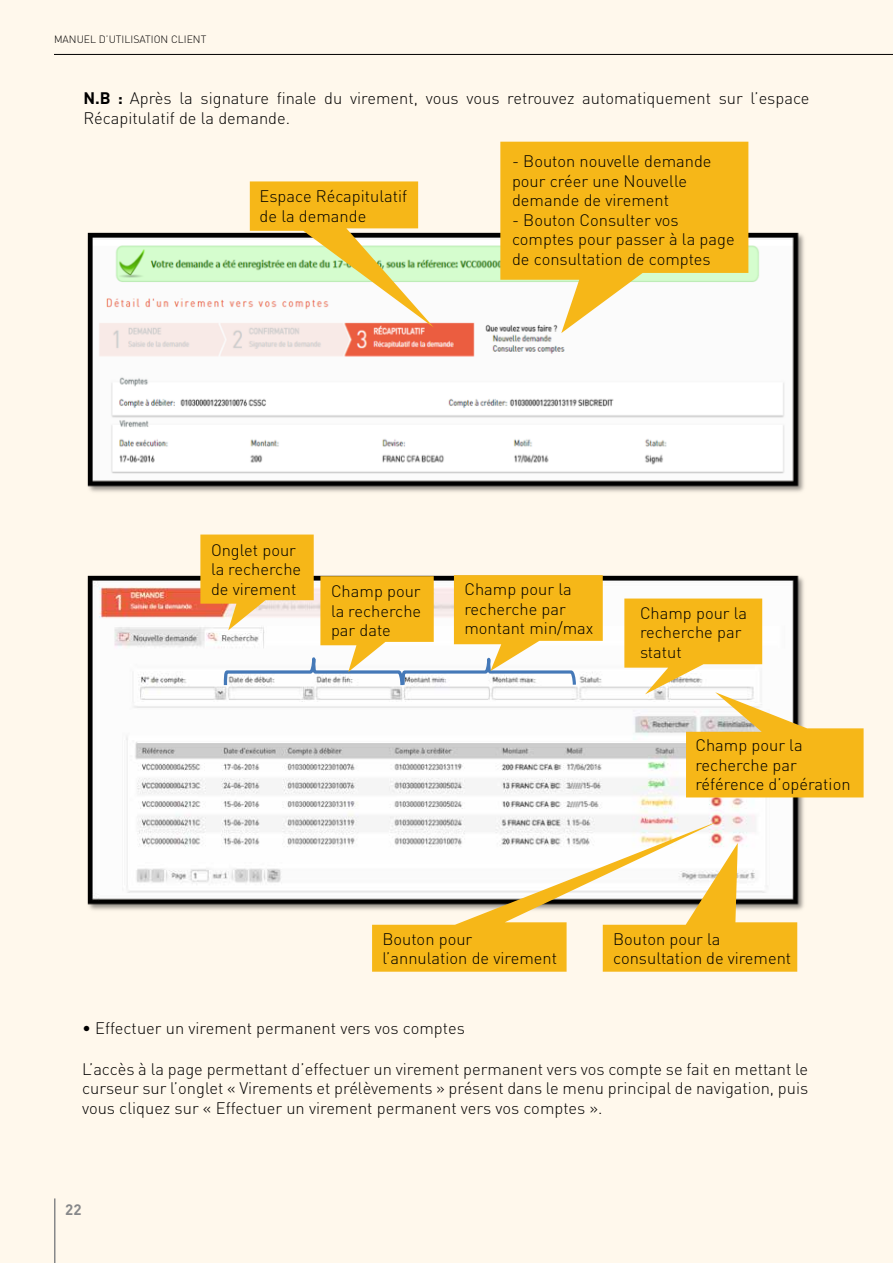
<style>
.page{position:relative;width:893px;height:1263px;background:#fff8ec}
.page>*{position:absolute;margin:0;border:0;box-sizing:border-box;transform-origin:0 0}
.t1{font:300 16.5px/19.5px "DIN";color:#000}
.t2{font:700 15px "DIN";color:#87888a}
.t3{font:300 10.5px "DIN";color:#000}
.s1{font-weight:700}
</style>
<div class="page">
<hr style="left:54px;top:54px;width:839px;height:1px;background:#000">
<hr style="left:54px;top:1198px;width:2px;height:65px;background:#87888a">
<img style="left:87px;top:230px;width:717px;height:262px">
<svg style="left:250px;top:181px;width:184px;height:146px"></svg>
<svg style="left:500px;top:142px;width:248px;height:191px;fill:#f6b718"></svg>
<img style="left:87px;top:575px;width:722px;height:335px">
<svg style="left:200px;top:534px;width:403px;height:154px"></svg>
<svg style="left:624px;top:598px;width:240px;height:199px"></svg>
<svg style="left:372px;top:821px;width:347px;height:151px"></svg>
<svg style="left:603px;top:843px;width:194px;height:129px"></svg>
<p class="t3" style="left:54px;top:32px;width:154px">MANUEL D’UTILISATION CLIENT</p>
<p class="t1" style="left:83px;top:89px;width:728px"><span class="s1">N.B :</span> Après la signature finale du virement, vous vous retrouvez automatiquement sur l’espace<br>Récapitulatif de la demande.</p>
<p class="t1" style="left:260px;top:186px;width:149px">Espace Récapitulatif de la demande</p>
<p class="t1" style="left:512px;top:151px;width:201px">- Bouton nouvelle demande pour créer une Nouvelle demande de virement</p>
<p class="t1" style="left:512px;top:210px;width:224px">- Bouton Consulter vos comptes pour passer à la page de consultation de comptes</p>
<p class="t1" style="left:211px;top:540px;width:92px">Onglet pour la recherche de virement</p>
<p class="t1" style="left:331px;top:582px;width:92px;text-align:justify">Champ pour la recherche par date</p>
<p class="t1" style="left:464px;top:579px;width:131px">Champ pour la recherche par montant min/max</p>
<p class="t1" style="left:640px;top:603px;width:109px">Champ pour la recherche par statut</p>
<p class="t1" style="left:695px;top:735px;width:157px">Champ pour la recherche par référence d’opération</p>
<p class="t1" style="left:382px;top:929px;width:176px">Bouton pour l’annulation de virement</p>
<p class="t1" style="left:613px;top:929px;width:180px">Bouton pour la consultation de virement</p>
<p class="t1" style="left:82px;top:1018px;width:384px">• Effectuer un virement permanent vers vos comptes</p>
<p class="t1" style="left:82px;top:1059px;width:728px;text-align:justify">L’accès à la page permettant d’effectuer un virement permanent vers vos compte se fait en mettant le curseur sur l’onglet « Virements et prélèvements » présent dans le menu principal de navigation, puis vous cliquez sur « Effectuer un virement permanent vers vos comptes ».</p>
<p class="t2" style="left:65px;top:1200px;width:18px">22</p>
</div>
